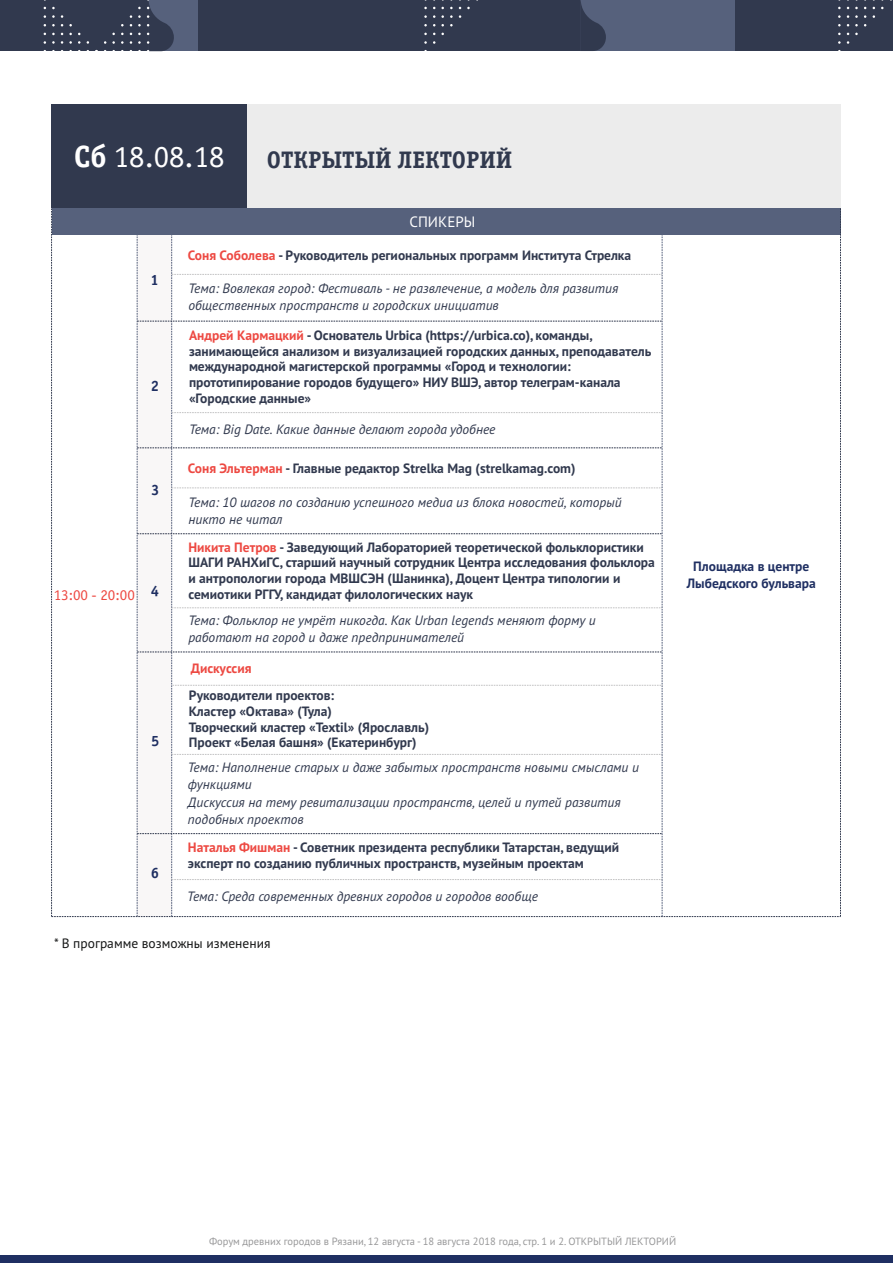
<style>
.page{position:relative;width:893px;height:1263px;background:#fff}
.page>*{position:absolute;margin:0;border:0;box-sizing:border-box;transform-origin:0 0}
.t1{font:30.75px "Officina Serif C";color:#fff}
.t2{font:700 24px "Officina Serif C";color:#31394e}
.t3{font:15px "Officina Serif C";color:#ed4942}
.t4{font:15px "PT Sans";color:#fff}
.t5{font:700 15px "Officina Serif C";color:#1f2f62}
.t6{font:700 13.5px/15.8px "PT Sans";color:#31394e}
.t7{font:italic 13.5px/17.5px "PT Sans";color:#31394e}
.t8{font:700 13.5px/17.4px "PT Sans";color:#1f2f62;text-align:center}
.t9{font:13.5px "PT Sans";color:#151616}
.t10{font:700 13.5px "PT Sans";color:#ed4942}
.t11{font:10.5px "PT Sans";color:#989899}
.s1{font-weight:700}
.s2{color:#ed4942}
</style>
<div class="page">
<div style="left:0;top:0;width:893px;height:51px;background:#31394e"></div>
<div style="left:148px;top:0;width:50px;height:51px;background:#56617c"></div>
<svg style="left:147px;top:0;width:27px;height:52px"></svg>
<div style="left:580px;top:0;width:155px;height:51px;background:#56617c"></div>
<svg style="left:580px;top:0;width:26px;height:51px"></svg>
<div style="left:0;top:1256px;width:893px;height:7px;background:#1f2f62"></div>
<div style="left:52px;top:104px;width:788px;height:104px;background:#ececec"></div>
<div style="left:52px;top:104px;width:195px;height:104px;background:#31394e"></div>
<svg style="left:840px;top:208px;width:1px;height:708px"></svg>
<svg style="left:51px;top:208px;width:789px;height:709px"></svg>
<h1 class="t1" style="left:74px;top:144px;width:152px"><span class="s1">Сб</span> 18.08.18</h1>
<h2 class="t2" style="left:267px;top:150px;width:247px">ОТКРЫТЫЙ ЛЕКТОРИЙ</h2>
<p class="t4" style="left:409px;top:216px;width:67px">СПИКЕРЫ</p>
<p class="t5" style="left:151px;top:274px;width:10px">1</p>
<p class="t5" style="left:151px;top:380px;width:10px">2</p>
<p class="t5" style="left:151px;top:484px;width:10px">3</p>
<p class="t3" style="left:54px;top:589px;width:83px">13:00 - 20:00</p>
<p class="t5" style="left:151px;top:585px;width:10px">4</p>
<p class="t5" style="left:151px;top:735px;width:10px">5</p>
<p class="t5" style="left:151px;top:866px;width:10px">6</p>
<p class="t6" style="left:188px;top:249px;width:445px"><span class="s2">Соня Соболева</span> - Руководитель региональных программ Института Стрелка</p>
<p class="t7" style="left:189px;top:281px;width:431px">Тема: Вовлекая город: Фестиваль - не развлечение, а модель для развития общественных пространств и городских инициатив</p>
<p class="t6" style="left:189px;top:329px;width:464px"><span class="s2">Андрей Кармацкий</span> - Основатель Urbica (https://urbica.co), команды, занимающейся анализом и визуализацией городских данных, преподаватель международной магистерской программы «Город и технологии: прототипирование городов будущего» НИУ ВШЭ, автор телеграм-канала «Городские данные»</p>
<p class="t7" style="left:189px;top:422px;width:308px">Тема: Big Date. Какие данные делают города удобнее</p>
<p class="t6" style="left:188px;top:461px;width:389px"><span class="s2">Соня Эльтерман</span> - Главные редактор Strelka Mag (strelkamag.com)</p>
<p class="t7" style="left:188px;top:495px;width:435px">Тема: 10 шагов по созданию успешного медиа из блока новостей, который никто не читал</p>
<p class="t6" style="left:188px;top:540px;width:468px"><span class="s2">Никита Петров</span> - Заведующий Лабораторией теоретической фольклористики ШАГИ РАНХиГС, старший научный сотрудник Центра исследования фольклора и антропологии города МВШСЭН (Шанинка), Доцент Центра типологии и семиотики РГГУ, кандидат филологических наук</p>
<p class="t7" style="left:188px;top:612px;width:409px">Тема: Фольклор не умрёт никогда. Как Urban legends меняют форму и работают на город и даже предпринимателей</p>
<p class="t10" style="left:191px;top:663px;width:62px">Дискуссия</p>
<p class="t6" style="left:189px;top:689px;width:242px">Руководители проектов:<br>Кластер «Октава» (Тула)<br>Творческий кластер «Textil» (Ярославль)<br>Проект «Белая башня» (Екатеринбург)</p>
<p class="t7" style="left:188px;top:760px;width:453px">Тема: Наполнение старых и даже забытых пространств новыми смыслами и функциями<br>Дискуссия на тему ревитализации пространств, целей и путей развития подобных проектов</p>
<p class="t6" style="left:188px;top:841px;width:433px"><span class="s2">Наталья Фишман</span> - Советник президента республики Татарстан, ведущий эксперт по созданию публичных пространств, музейным проектам</p>
<p class="t7" style="left:187px;top:889px;width:352px">Тема: Среда современных древних городов и городов вообще</p>
<p class="t9" style="left:54px;top:938px;width:218px">* В программе возможны изменения</p>
<p class="t8" style="left:687px;top:558px;width:130px">Площадка в центре<br>Лыбедского бульвара</p>
<p class="t11" style="left:209px;top:1237px;width:469px">Форум древних городов в Рязани, 12 августа - 18 августа 2018 года, стр. 1 и 2. ОТКРЫТЫЙ ЛЕКТОРИЙ</p>
</div>
